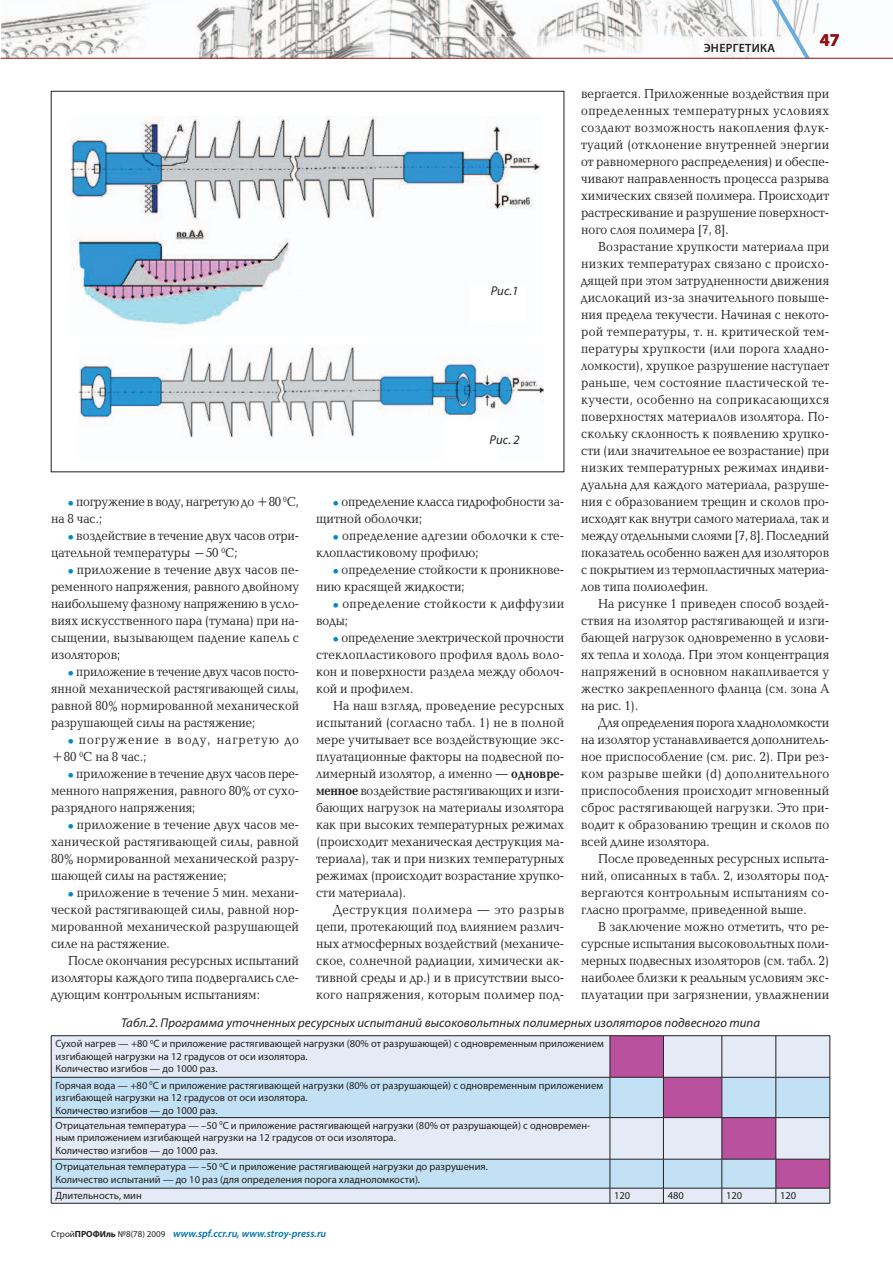
<style>
.page{position:relative;width:893px;height:1263px;background:#fff}
.page>*{position:absolute;margin:0;border:0;box-sizing:border-box;transform-origin:0 0}
.t1{font:700 18px "Myriad Pro";color:#941114}
.t2{font:13.5px/17px "Baltica C";color:#231f20;text-align:justify;scale:.9 1}
.t3{font:13.5px/17px "Baltica C";color:#231f20;text-align:justify;scale:.88 1}
.t4{font:13.5px/17px "Baltica C";letter-spacing:-.02em;color:#231f20;scale:.9 1}
.t5{font:13.5px/17px "Baltica C";letter-spacing:.085em;color:#231f20;scale:.9 1}
.t6{font:13.5px/17px "Baltica C";letter-spacing:.03em;color:#231f20;scale:.9 1}
.t7{font:italic 12.75px "Myriad Pro";letter-spacing:.005em;color:#231f20}
.t8{font:600 12px "Myriad Pro";letter-spacing:.025em;color:#231f20}
.t9{font:10.5px/12.6px "Myriad Pro";color:#231f20}
.t10{font:italic 600 10.5px "Myriad Pro";color:#0073ae}
.s1{font-family:"Free Set C";font-weight:700;color:#0089cf}
.s2{font-weight:700}
.s3{font-weight:400;font-style:normal;font-size:9px;color:#231f20}
.s4{font-weight:700;font-style:normal;font-size:9px;color:#231f20}
</style>
<div class="page">
<img style="left:1px;top:0;width:892px;height:58px">
<img style="left:434px;top:37px;width:328px;height:21px">
<svg style="left:762px;top:0;width:48px;height:58px"></svg>
<hr style="left:1px;top:58px;width:892px;height:1px;background:#941114">
<div style="left:52px;top:1036px;width:558px;height:167px;background:#e4ebf6"></div>
<svg style="left:52px;top:1078px;width:558px;height:110px;background:#cee3f3"></svg>
<hr style="left:51px;top:1077px;width:612px;height:1px;background:#231f20">
<hr style="left:51px;top:1117px;width:612px;height:1px;background:#231f20">
<hr style="left:51px;top:1159px;width:612px;height:1px;background:#231f20">
<hr style="left:51px;top:1188px;width:612px;height:1px;background:#231f20">
<hr style="left:51px;top:1035px;width:559px;height:1px;background:#231f20">
<hr style="left:51px;top:1036px;width:1px;height:41px;background:#231f20">
<hr style="left:610px;top:1035px;width:220px;height:1px;background:#231f20">
<hr style="left:51px;top:1077px;width:1px;height:40px;background:#231f20">
<hr style="left:51px;top:1118px;width:1px;height:41px;background:#231f20">
<svg style="left:51px;top:1159px;width:1px;height:44px"></svg>
<svg style="left:610px;top:1036px;width:221px;height:167px;background:#c7bdd8"></svg>
<hr style="left:51px;top:1203px;width:779px;height:1px;background:#231f20">
<img style="left:72px;top:117px;width:468px;height:208px">
<img style="left:79px;top:346px;width:465px;height:92px">
<div style="left:471px;top:285px;width:54px;height:39px;background:#fff"></div>
<div style="left:444px;top:422px;width:54px;height:39px;background:#fff"></div>
<p class="t8" style="left:704px;top:44px;width:73px">ЭНЕРГЕТИКА</p>
<h1 class="t1" style="left:820px;top:33px;width:21px">47</h1>
<p class="t2" style="left:581px;top:86px;width:277px">вергается. Приложенные воздействия при определенных температурных условиях создают возможность накопления флук&shy;туаций (отклонение внутренней энергии от равномерного распределения) и обеспе&shy;чивают направленность процесса разрыва химических связей полимера. Происходит растрескивание и разрушение поверхност&shy;ного слоя полимера [7, 8].</p>
<p class="t2" style="left:581px;top:239px;width:277px;text-indent:17px">Возрастание хрупкости материала при низких температурах связано с происхо&shy;дящей при этом затрудненности движения дислокаций из-за значительного повыше&shy;ния предела текучести. Начиная с некото&shy;рой температуры, т. н. критической тем&shy;пературы хрупкости (или порога хладно&shy;ломкости), хрупкое разрушение наступает раньше, чем состояние пластической те&shy;кучести, особенно на соприкасающихся поверхностях материалов изолятора. По&shy;скольку склонность к появлению хрупко&shy;сти (или значительное ее возрастание) при низких температурных режимах индиви&shy;дуальна для каждого материала, разруше&shy;ния с образованием трещин и сколов про&shy;исходят как внутри самого материала, так и между отдельными слоями [7, 8]. Последний показатель особенно важен для изоляторов с покрытием из термопластичных материа&shy;лов типа полиолефин.</p>
<p class="t2" style="left:581px;top:596px;width:277px;text-indent:17px">На рисунке 1 приведен способ воздей&shy;ствия на изолятор растягивающей и изги&shy;бающей нагрузок одновременно в услови&shy;ях тепла и холода. При этом концентрация напряжений в основном накапливается у жестко закрепленного фланца (см. зона А на рис. 1).</p>
<p class="t2" style="left:581px;top:715px;width:277px;text-indent:17px">Для определения порога хладноломкости на изолятор устанавливается дополнитель&shy;ное приспособление (см. рис. 2). При рез&shy;ком разрыве шейки (d) дополнительного приспособления происходит мгновенный сброс растягивающей нагрузки. Это при&shy;водит к образованию трещин и сколов по всей длине изолятора.</p>
<p class="t2" style="left:581px;top:851px;width:277px;text-indent:17px">После проведенных ресурсных испыта&shy;ний, описанных в табл. 2, изоляторы под&shy;вергаются контрольным испытаниям со&shy;гласно программе, приведенной выше.</p>
<p class="t2" style="left:581px;top:919px;width:277px;text-indent:17px">В заключение можно отметить, что ре&shy;сурсные испытания высоковольтных поли&shy;мерных подвесных изоляторов (см. табл. 2) наиболее близки к реальным условиям экс&shy;плуатации при загрязнении, увлажнении</p>
<p class="t7" style="left:121px;top:1018px;width:640px">Табл.2. Программа уточненных ресурсных испытаний высоковольтных полимерных изоляторов подвесного типа</p>
<p class="t7" style="left:491px;top:286px;width:29px">Рис.1</p>
<p class="t7" style="left:490px;top:435px;width:32px">Рис. 2</p>
<p class="t4" style="left:51px;top:494px;width:277px;text-indent:17px"><span class="s1">•</span> погружение в воду, нагретую до +80 <sup>0</sup>С, на 8 час.;</p>
<p class="t2" style="left:51px;top:528px;width:277px;text-indent:17px"><span class="s1">•</span> воздействие в течение двух часов отри&shy;цательной температуры –50 <sup>0</sup>С;</p>
<p class="t2" style="left:51px;top:562px;width:277px;text-indent:17px"><span class="s1">•</span> приложение в течение двух часов пе&shy;ременного напряжения, равного двойному наибольшему фазному напряжению в усло&shy;виях искусственного пара (тумана) при на&shy;сыщении, вызывающем падение капель с изоляторов;</p>
<p class="t3" style="left:51px;top:664px;width:283px;text-indent:17px"><span class="s1">•</span> приложение в течение двух часов посто&shy;янной механической растягивающей силы, равной 80% нормированной механической разрушающей силы на растяжение;</p>
<p class="t5" style="left:51px;top:732px;width:277px;text-indent:17px"><span class="s1">•</span> погружение в воду, нагретую до +80 <sup>0</sup>С на 8 час.;</p>
<p class="t2" style="left:51px;top:766px;width:277px;text-indent:17px"><span class="s1">•</span> приложение в течение двух часов пере&shy;менного напряжения, равного 80% от сухо&shy;разрядного напряжения;</p>
<p class="t2" style="left:51px;top:817px;width:277px;text-indent:17px"><span class="s1">•</span> приложение в течение двух часов ме&shy;ханической растягивающей силы, равной 80% нормированной механической разру&shy;шающей силы на растяжение;</p>
<p class="t2" style="left:51px;top:885px;width:277px;text-indent:17px"><span class="s1">•</span> приложение в течение 5 мин. механи&shy;ческой растягивающей силы, равной нор&shy;мированной механической разрушающей силе на растяжение.</p>
<p class="t2" style="left:51px;top:953px;width:277px;text-indent:17px">После окончания ресурсных испытаний изоляторы каждого типа подвергались сле&shy;дующим контрольным испытаниям:</p>
<p class="t2" style="left:316px;top:494px;width:277px;text-indent:17px"><span class="s1">•</span> определение класса гидрофобности за&shy;щитной оболочки;</p>
<p class="t2" style="left:316px;top:528px;width:277px;text-indent:17px"><span class="s1">•</span> определение адгезии оболочки к сте&shy;клопластиковому профилю;</p>
<p class="t2" style="left:316px;top:562px;width:277px;text-indent:17px"><span class="s1">•</span> определение стойкости к проникнове&shy;нию красящей жидкости;</p>
<p class="t6" style="left:316px;top:596px;width:277px;text-indent:17px"><span class="s1">•</span> определение стойкости к диффузии воды;</p>
<p class="t2" style="left:316px;top:630px;width:277px;text-indent:17px"><span class="s1">•</span> определение электрической прочности стеклопластикового профиля вдоль воло&shy;кон и поверхности раздела между оболоч&shy;кой и профилем.</p>
<p class="t2" style="left:316px;top:698px;width:277px;text-indent:17px">На наш взгляд, проведение ресурсных испытаний (согласно табл. 1) не в полной мере учитывает все воздействующие экс&shy;плуатационные факторы на подвесной по&shy;лимерный изолятор, а именно — <span class="s2">одновре&shy;менное</span> воздействие растягивающих и изги&shy;бающих нагрузок на материалы изолятора как при высоких температурных режимах (происходит механическая деструкция ма&shy;териала), так и при низких температурных режимах (происходит возрастание хрупко&shy;сти материала).</p>
<p class="t2" style="left:316px;top:902px;width:277px;text-indent:17px">Деструкция полимера — это разрыв цепи, протекающий под влиянием различ&shy;ных атмосферных воздействий (механиче&shy;ское, солнечной радиации, химически ак&shy;тивной среды и др.) и в присутствии высо&shy;кого напряжения, которым полимер под-</p>
<p class="t9" style="left:55px;top:1038px;width:550px">Сухой нагрев — +80 <sup>0</sup>С и приложение растягивающей нагрузки (80% от разрушающей) с одновременным приложением изгибающей нагрузки на 12 градусов от оси изолятора.<br>Количество изгибов — до 1000 раз.</p>
<p class="t9" style="left:55px;top:1080px;width:549px">Горячая вода — +80 <sup>0</sup>С и приложение растягивающей нагрузки (80% от разрушающей) с одновременным приложением изгибающей нагрузки на 12 градусов от оси изолятора.<br>Количество изгибов — до 1000 раз.</p>
<p class="t9" style="left:55px;top:1120px;width:536px">Отрицательная температура — –50 <sup>0</sup>С и приложение растягивающей нагрузки (80% от разрушающей) с одновремен&shy;ным приложением изгибающей нагрузки на 12 градусов от оси изолятора.<br>Количество изгибов — до 1000 раз.</p>
<p class="t9" style="left:55px;top:1162px;width:434px">Отрицательная температура — –50 <sup>0</sup>С и приложение растягивающей нагрузки до разрушения.<br>Количество испытаний — до 10 раз (для определения порога хладноломкости).</p>
<p class="t9" style="left:55px;top:1191px;width:88px">Длительность, мин</p>
<p class="t9" style="left:614px;top:1191px;width:18px">120</p>
<p class="t9" style="left:668px;top:1191px;width:18px">480</p>
<p class="t9" style="left:726px;top:1191px;width:18px">120</p>
<p class="t9" style="left:780px;top:1191px;width:18px">120</p>
<p class="t10" style="left:51px;top:1230px;width:277px"><span class="s3">Cтрой</span><span class="s4">ПРОФИль</span> <span class="s3">№8(78) 2009</span> www.spf.ccr.ru, www.stroy-press.ru</p>
</div>
